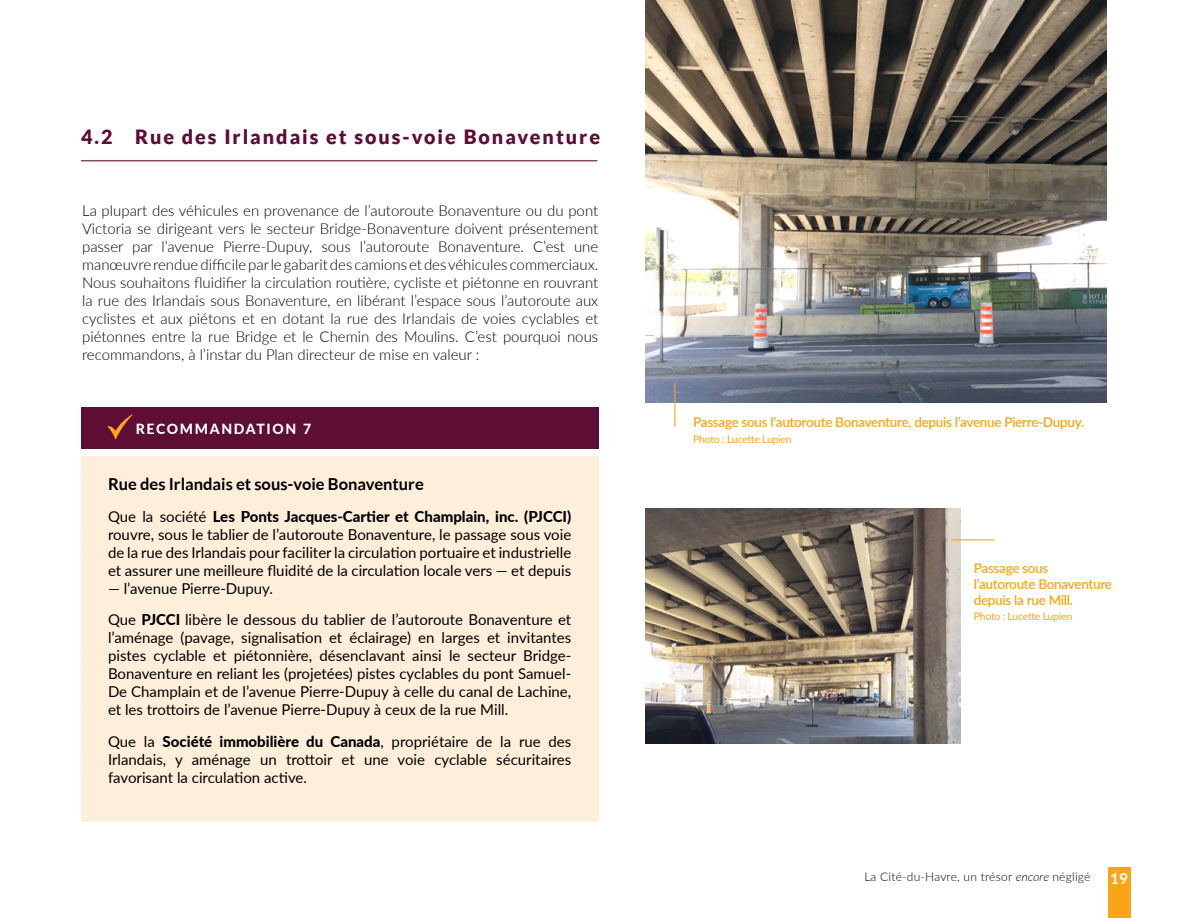
<style>
.page{position:relative;width:1188px;height:918px;background:#fff}
.page>*{position:absolute;margin:0;border:0;box-sizing:border-box;transform-origin:0 0}
.t1{font:900 19.65px "Lato";letter-spacing:.1em;color:#5e0d35}
.Paragraph_Style_2{font:700 16.5px "Lato";color:#000}
.Paragraph_Style_2-2{font:15px/18px "Lato";color:#000;text-align:justify}
.Paragraph_Style_2-3{font:300 15px/18px "Lato";color:#000;text-align:justify}
.t2{font:700 15px "Lato";color:#fff}
.t3{font:800 14.1px "Lato";letter-spacing:.12em;color:#fff}
.t4{font:600 13.5px/16.2px "Lato";letter-spacing:-.02em;color:#faa41a}
.t5{font:300 12px "Lato";letter-spacing:.02em;color:#000}
.t6{font:10.5px "Lato";letter-spacing:-.025em;color:#faa41a}
.s1{font-weight:800}
.s2{font-style:italic}
</style>
<div class="page">
<img style="left:646px;top:509px;width:314px;height:234px">
<img style="left:646px;top:0;width:461px;height:403px">
<hr style="left:951px;top:539px;width:44px;height:2px;background:#faa41a">
<div style="left:81px;top:457px;width:517px;height:365px;background:#ffefda"></div>
<div style="left:81px;top:407px;width:517px;height:41px;background:#5e0d35"></div>
<svg style="left:107px;top:414px;width:26px;height:25px"></svg>
<hr style="left:81px;top:160px;width:516px;height:1px;background:#5e0d35">
<hr style="left:674px;top:383px;width:2px;height:44px;background:#faa41a">
<div style="left:1108px;top:867px;width:23px;height:51px;background:#faa41a"></div>
<p class="t1" style="left:81px;top:126px;width:521px">4.2 Rue des Irlandais et sous-voie Bonaventure</p>
<p class="Paragraph_Style_2-3" style="left:82px;top:201px;width:518px">La plupart des véhicules en provenance de l’autoroute Bonaventure ou du pont Victoria se dirigeant vers le secteur Bridge-Bonaventure doivent présentement passer par l’avenue Pierre-Dupuy, sous l’autoroute Bonaventure. C’est une manœuvre rendue difficile par le gabarit des camions et des véhicules commerciaux.<br>Nous souhaitons fluidifier la circulation routière, cycliste et piétonne en rouvrant la rue des Irlandais sous Bonaventure, en libérant l’espace sous l’autoroute aux cyclistes et aux piétons et en dotant la rue des Irlandais de voies cyclables et piétonnes entre la rue Bridge et le Chemin des Moulins. C’est pourquoi nous recommandons, à l’instar du Plan directeur de mise en valeur :</p>
<p class="t3" style="left:136px;top:419px;width:177px">RECOMMANDATION 7</p>
<p class="Paragraph_Style_2" style="left:108px;top:475px;width:317px">Rue des Irlandais et sous-voie Bonaventure</p>
<p class="Paragraph_Style_2-2" style="left:108px;top:507px;width:465px">Que la société <span class="s1">Les Ponts Jacques-Cartier et Champlain, inc. (PJCCI) </span>rouvre, sous le tablier de l’autoroute Bonaventure, le passage sous voie de la rue des Irlandais pour faciliter la circulation portuaire et industrielle et assurer une meilleure fluidité de la circulation locale vers — et depuis</p>
<p class="Paragraph_Style_2-2" style="left:108px;top:579px;width:167px">— l’avenue Pierre-Dupuy.</p>
<p class="Paragraph_Style_2-2" style="left:108px;top:610px;width:465px">Que <span class="s1">PJCCI</span> libère le dessous du tablier de l’autoroute Bonaventure et l’aménage (pavage, signalisation et éclairage) en larges et invitantes pistes cyclable et piétonnière, désenclavant ainsi le secteur Bridge-Bonaventure en reliant les (projetées) pistes cyclables du pont Samuel-De Champlain et de l’avenue Pierre-Dupuy à celle du canal de Lachine, et les trottoirs de l’avenue Pierre-Dupuy à ceux de la rue Mill.</p>
<p class="Paragraph_Style_2-2" style="left:108px;top:732px;width:465px">Que la <span class="s1">Société immobilière du Canada</span>, propriétaire de la rue des Irlandais, y aménage un trottoir et une voie cyclable sécuritaires favorisant la circulation active.</p>
<p class="t4" style="left:693px;top:413px;width:392px">Passage sous l’autoroute Bonaventure, depuis l’avenue Pierre-Dupuy.</p>
<p class="t6" style="left:693px;top:432px;width:100px">Photo : Lucette Lupien</p>
<p class="t4" style="left:974px;top:559px;width:140px">Passage sous l’autoroute Bonaventure depuis la rue Mill.</p>
<p class="t6" style="left:974px;top:608px;width:100px">Photo : Lucette Lupien</p>
<p class="t5" style="left:864px;top:869px;width:228px">La Cité-du-Havre, un trésor <span class="s2">encore</span> négligé</p>
<p class="t2" style="left:1110px;top:870px;width:19px">19</p>
</div>
